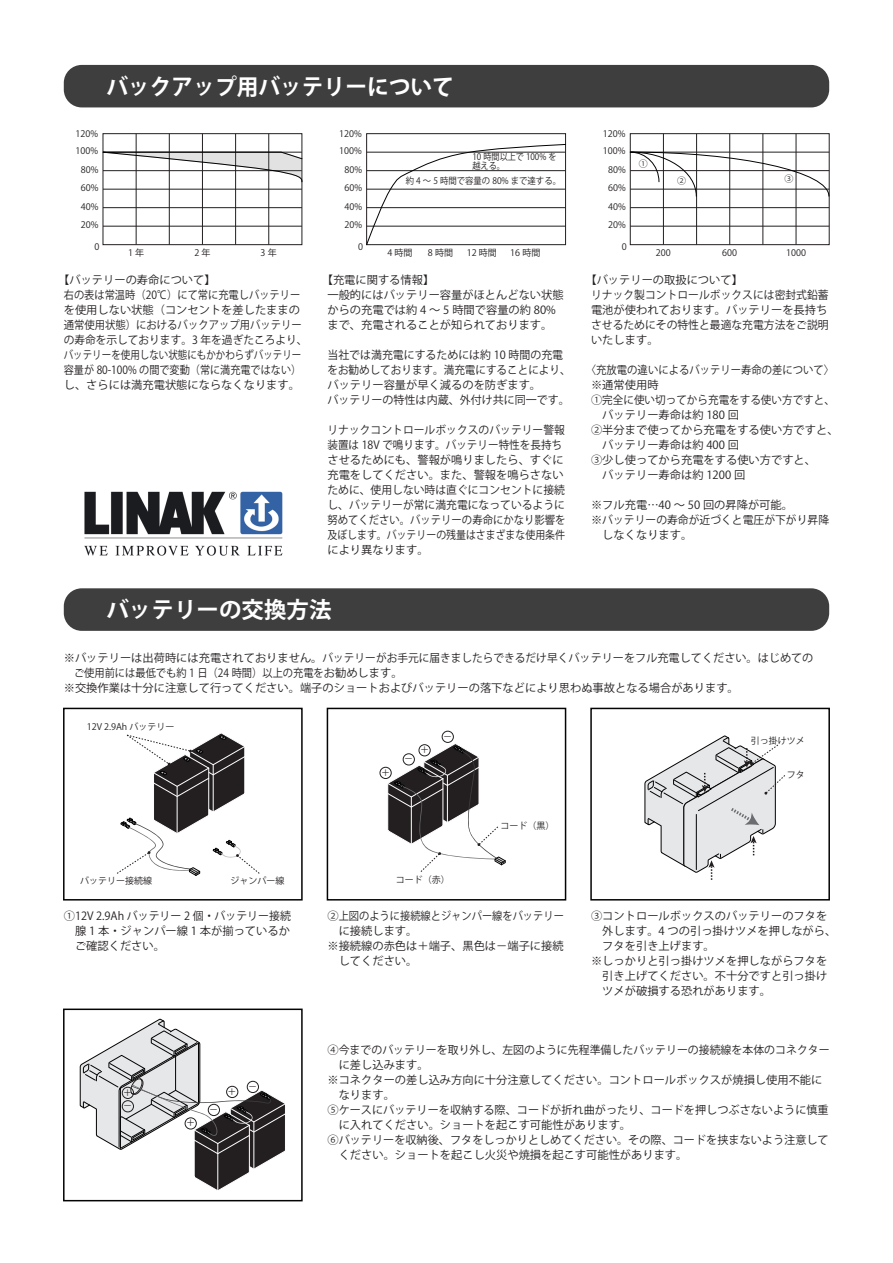
<style>
.page{position:relative;width:893px;height:1263px;background:#fff}
.page>*{position:absolute;margin:0;border:0;box-sizing:border-box;transform-origin:0 0}
.t1{font:700 22.5px "Koz Go Pro";color:#fff}
.t2{font:11.25px/15px "Koz Go Pro";color:#231f20}
.t3{font:11.25px/15px "Koz Go Pro";color:#231f20;scale:.96 1}
.t4{font:11.25px/15px "Koz Go Pro";color:#231f20;scale:.92 1}
.t5{font:9px/13.4px "Koz Go Pro";color:#231f20}
.t6{font:9px "Koz Go Pro";color:#231f20;scale:.93 1}
.t7{font:9px/9px "Koz Go Pro";color:#231f20;scale:.9 1}
</style>
<div class="page">
<div style="left:64px;top:65px;width:765px;height:42px;background:#3e3e3f;border-radius:18px"></div>
<img style="left:84px;top:491px;width:199px;height:65px">
<div style="left:103px;top:133px;width:199px;height:112px;border:1px solid #231f20"></div>
<hr style="left:103px;top:189px;width:199px;height:1px;background:#231f20">
<hr style="left:103px;top:207px;width:199px;height:1px;background:#231f20">
<hr style="left:103px;top:226px;width:199px;height:1px;background:#231f20">
<hr style="left:136px;top:134px;width:1px;height:111px;background:#231f20">
<hr style="left:169px;top:134px;width:1px;height:111px;background:#231f20">
<hr style="left:202px;top:134px;width:1px;height:111px;background:#231f20">
<hr style="left:235px;top:134px;width:1px;height:111px;background:#231f20">
<hr style="left:268px;top:134px;width:1px;height:111px;background:#231f20">
<svg style="left:102px;top:151px;width:201px;height:32px"></svg>
<svg style="left:366px;top:144px;width:200px;height:102px"></svg>
<div style="left:630px;top:133px;width:199px;height:112px;border:1px solid #231f20"></div>
<hr style="left:630px;top:207px;width:199px;height:1px;background:#231f20">
<hr style="left:630px;top:226px;width:199px;height:1px;background:#231f20">
<hr style="left:663px;top:134px;width:1px;height:111px;background:#231f20">
<hr style="left:696px;top:134px;width:1px;height:111px;background:#231f20">
<hr style="left:729px;top:134px;width:1px;height:111px;background:#231f20">
<hr style="left:763px;top:134px;width:1px;height:111px;background:#231f20">
<hr style="left:796px;top:134px;width:1px;height:111px;background:#231f20">
<svg style="left:629px;top:151px;width:201px;height:46px"></svg>
<svg style="left:79px;top:1018px;width:206px;height:172px"></svg>
<div style="left:64px;top:588px;width:765px;height:43px;background:#3e3e3f;border-radius:18px"></div>
<div style="left:63px;top:708px;width:240px;height:192px;border:2px solid #030303"></div>
<div style="left:590px;top:708px;width:240px;height:192px;border:2px solid #030303"></div>
<div style="left:327px;top:708px;width:239px;height:192px;border:2px solid #030303"></div>
<div style="left:63px;top:1008px;width:240px;height:193px;border:2px solid #030303"></div>
<svg style="left:117px;top:733px;width:143px;height:143px"></svg>
<svg style="left:386px;top:744px;width:120px;height:128px"></svg>
<div style="left:380px;top:767px;width:12px;height:12px;border:1px solid #231f20;border-radius:50%"></div>
<div style="left:403px;top:753px;width:12px;height:12px;border:1px solid #231f20;border-radius:50%"></div>
<div style="left:419px;top:744px;width:12px;height:12px;border:1px solid #231f20;border-radius:50%"></div>
<div style="left:442px;top:731px;width:12px;height:12px;border:1px solid #231f20;border-radius:50%"></div>
<svg style="left:644px;top:735px;width:141px;height:145px"></svg>
<div style="left:185px;top:1117px;width:12px;height:12px;border:1px solid #231f20;border-radius:50%"></div>
<div style="left:208px;top:1104px;width:12px;height:12px;border:1px solid #231f20;border-radius:50%"></div>
<div style="left:226px;top:1086px;width:12px;height:12px;border:1px solid #231f20;border-radius:50%"></div>
<div style="left:247px;top:1081px;width:12px;height:12px;border:1px solid #231f20;border-radius:50%"></div>
<div style="left:122px;top:1087px;width:12px;height:12px;border:1px solid #231f20;border-radius:50%"></div>
<div style="left:122px;top:1100px;width:12px;height:12px;border:1px solid #231f20;border-radius:50%"></div>
<h1 class="t1" style="left:106px;top:72px;width:349px">バックアップ用バッテリーについて</h1>
<p class="t5" style="left:76px;top:127px;width:24px">120%</p>
<p class="t5" style="left:339px;top:127px;width:24px">120%</p>
<p class="t5" style="left:603px;top:127px;width:24px">120%</p>
<p class="t5" style="left:76px;top:144px;width:24px">100%</p>
<p class="t5" style="left:81px;top:163px;width:19px">80%</p>
<p class="t5" style="left:81px;top:181px;width:19px">60%</p>
<p class="t5" style="left:339px;top:144px;width:24px">100%</p>
<p class="t5" style="left:344px;top:163px;width:19px">80%</p>
<p class="t5" style="left:344px;top:181px;width:19px">60%</p>
<p class="t7" style="left:472px;top:153px;width:95px">10 時間以上で 100% を越える。</p>
<p class="t6" style="left:406px;top:175px;width:169px">約 4 ～ 5 時間で容量の 80% まで達する。</p>
<p class="t5" style="left:603px;top:144px;width:24px">100%</p>
<p class="t5" style="left:608px;top:163px;width:19px">80%</p>
<p class="t5" style="left:608px;top:181px;width:19px">60%</p>
<p class="t5" style="left:639px;top:158px;width:10px">①</p>
<p class="t5" style="left:677px;top:175px;width:10px">②</p>
<p class="t5" style="left:784px;top:172px;width:10px">③</p>
<p class="t5" style="left:81px;top:200px;width:19px">40%</p>
<p class="t5" style="left:344px;top:200px;width:19px">40%</p>
<p class="t5" style="left:608px;top:200px;width:19px">40%</p>
<p class="t5" style="left:81px;top:218px;width:19px">20%</p>
<p class="t5" style="left:344px;top:218px;width:19px">20%</p>
<p class="t5" style="left:608px;top:218px;width:19px">20%</p>
<p class="t5" style="left:95px;top:240px;width:6px">0</p>
<p class="t5" style="left:128px;top:246px;width:18px">1年</p>
<p class="t5" style="left:194px;top:246px;width:18px">2年</p>
<p class="t5" style="left:261px;top:246px;width:18px">3年</p>
<p class="t5" style="left:358px;top:240px;width:6px">0</p>
<p class="t5" style="left:387px;top:246px;width:27px">4 時間</p>
<p class="t5" style="left:428px;top:246px;width:27px">8 時間</p>
<p class="t5" style="left:467px;top:246px;width:32px">12 時間</p>
<p class="t5" style="left:510px;top:246px;width:32px">16 時間</p>
<p class="t5" style="left:622px;top:240px;width:6px">0</p>
<p class="t5" style="left:656px;top:246px;width:16px">200</p>
<p class="t5" style="left:722px;top:246px;width:16px">600</p>
<p class="t5" style="left:786px;top:246px;width:21px">1000</p>
<p class="t2" style="left:64px;top:272px;width:245px;text-indent:-6px">【バッテリーの寿命について】<br>右の表は常温時（20℃）にて常に充電しバッテリーを使用しない状態（コンセントを差したままの通常使用状態）におけるバックアップ用バッテリーの寿命を示しております。3 年を過ぎたころより、バッテリーを使用しない状態にもかかわらずバッテリー容量が 80-100% の間で変動（常に満充電ではない）し、さらには満充電状態にならなくなります。</p>
<p class="t2" style="left:327px;top:272px;width:238px;text-indent:-6px">【充電に関する情報】<br>一般的にはバッテリー容量がほとんどない状態からの充電では約 4 ～ 5 時間で容量の約 80%まで、充電されることが知られております。</p>
<p class="t2" style="left:327px;top:347px;width:245px">当社では満充電にするためには約 10 時間の充電をお勧めしております。満充電にすることにより、バッテリー容量が早く減るのを防ぎます。<br>バッテリーの特性は内蔵、外付け共に同一です。</p>
<p class="t3" style="left:327px;top:422px;width:249px">リナックコントロールボックスのバッテリー警報装置は 18V で鳴ります。バッテリー特性を長持ちさせるためにも、警報が鳴りましたら、すぐに充電をしてください。また、警報を鳴らさないために、使用しない時は直ぐにコンセントに接続し、バッテリーが常に満充電になっているように努めてください。バッテリーの寿命にかなり影響を及ぼします。バッテリーの残量はさまざまな使用条件により異なります。</p>
<p class="t2" style="left:591px;top:272px;width:239px;text-indent:-6px">【バッテリーの取扱について】<br>リナック製コントロールボックスには密封式鉛蓄電池が使われております。バッテリーを長持ちさせるためにその特性と最適な充電方法をご説明いたします。</p>
<p class="t4" style="left:591px;top:362px;width:271px;text-indent:-5px">〈充放電の違いによるバッテリー寿命の差について〉※通常使用時<br>①完全に使い切ってから充電をする使い方ですと、　バッテリー寿命は約 180 回<br>②半分まで使ってから充電をする使い方ですと、　バッテリー寿命は約 400 回<br>③少し使ってから充電をする使い方ですと、<br>　バッテリー寿命は約 1200 回</p>
<p class="t2" style="left:591px;top:497px;width:240px">※フル充電…40 ～ 50 回の昇降が可能。<br>※バッテリーの寿命が近づくと電圧が下がり昇降　しなくなります。</p>
<h1 class="t1" style="left:106px;top:596px;width:226px">バッテリーの交換方法</h1>
<p class="t2" style="left:64px;top:651px;width:751px">※バッテリーは出荷時には充電されておりません。バッテリーがお手元に届きましたらできるだけ早くバッテリーをフル充電してください。はじめての　ご使用前には最低でも約 1 日（24 時間）以上の充電をお勧めします。<br>※交換作業は十分に注意して行ってください。端子のショートおよびバッテリーの落下などにより思わぬ事故となる場合があります。</p>
<p class="t5" style="left:87px;top:720px;width:89px">12V 2.9Ah バッテリー</p>
<p class="t5" style="left:381px;top:766px;width:10px">＋</p>
<p class="t5" style="left:404px;top:753px;width:10px">－</p>
<p class="t5" style="left:420px;top:743px;width:10px">＋</p>
<p class="t5" style="left:443px;top:730px;width:10px">－</p>
<p class="t5" style="left:80px;top:874px;width:73px">バッテリー接続線</p>
<p class="t5" style="left:231px;top:874px;width:55px">ジャンパー線</p>
<p class="t5" style="left:396px;top:873px;width:55px">コード（赤）</p>
<p class="t5" style="left:500px;top:819px;width:55px">コード（黒）</p>
<p class="t5" style="left:751px;top:734px;width:55px">引っ掛けツメ</p>
<p class="t5" style="left:787px;top:768px;width:19px">フタ</p>
<p class="t2" style="left:64px;top:908px;width:229px;text-align:justify">①12V 2.9Ah バッテリー 2 個・バッテリー接続　腺 1 本・ジャンパー線 1 本が揃っているか　ご確認ください。</p>
<p class="t2" style="left:327px;top:908px;width:238px">②上図のように接続線とジャンパー線をバッテリー　に接続します。<br>※接続線の赤色は＋端子、黒色は－端子に接続　してください。</p>
<p class="t2" style="left:591px;top:908px;width:247px">③コントロールボックスのバッテリーのフタを　外します。4 つの引っ掛けツメを押しながら、　フタを引き上げます。<br>※しっかりと引っ掛けツメを押しながらフタを　引き上げてください。不十分ですと引っ掛け　ツメが破損する恐れがあります。</p>
<p class="t5" style="left:123px;top:1086px;width:11px">＋－</p>
<p class="t5" style="left:186px;top:1117px;width:10px">＋</p>
<p class="t5" style="left:209px;top:1103px;width:10px">－</p>
<p class="t5" style="left:228px;top:1085px;width:10px">＋</p>
<p class="t5" style="left:248px;top:1080px;width:10px">－</p>
<p class="t2" style="left:327px;top:1043px;width:504px">④今までのバッテリーを取り外し、左図のように先程準備したバッテリーの接続線を本体のコネクター　に差し込みます。<br>※コネクターの差し込み方向に十分注意してください。コントロールボックスが焼損し使用不能に　なります。<br>⑤ケースにバッテリーを収納する際、コードが折れ曲がったり、コードを押しつぶさないように慎重　に入れてください。ショートを起こす可能性があります。<br>⑥バッテリーを収納後、フタをしっかりとしめてください。その際、コードを挟まないよう注意して　ください。ショートを起こし火災や焼損を起こす可能性があります。</p>
</div>
